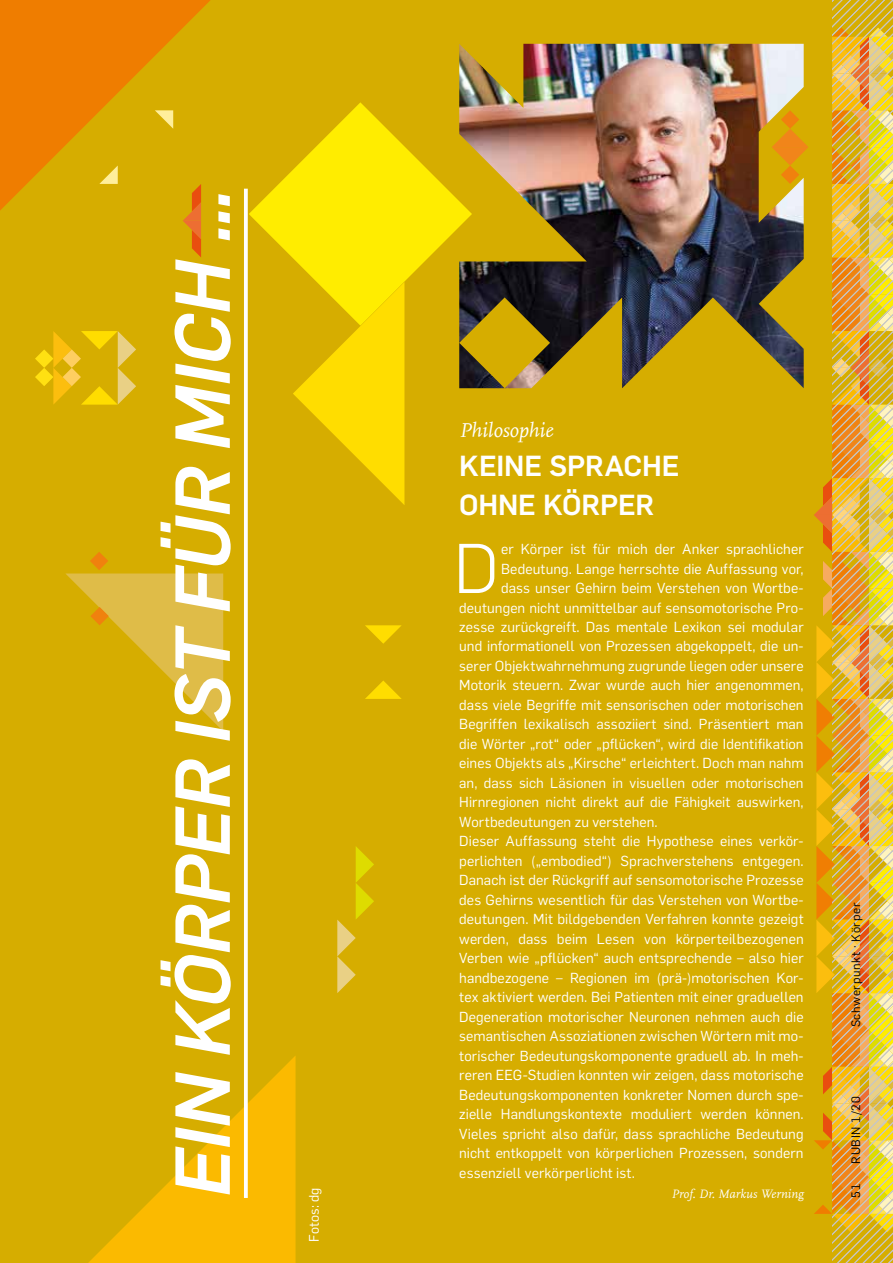
<style>
.page{position:relative;width:893px;height:1263px;background:#d6ad00}
.page>*{position:absolute;margin:0;border:0;box-sizing:border-box;transform-origin:0 0}
.t1{font:italic 700 76.35px "Rub Flama";letter-spacing:-.02em;color:#fff}
.t2{font:300 69px "Rub Flama";color:#fff}
.t3{font:700 28.5px/39px "Rub Flama";letter-spacing:-.01em;color:#fff}
.t4{font:italic 21px "RUB Scala MZ";letter-spacing:-.005em;color:#fff}
.t5{font:14.25px "Rub Flama";letter-spacing:.005em;color:#fff}
.t6{font:13.5px "Rub Flama";letter-spacing:.01em;color:#fff}
.t7{font:italic 12.75px "RUB Scala MZ";color:#fff}
.t8{font:12px "Rub Flama";letter-spacing:.055em;color:#000}
</style>
<div class="page">
<img style="left:459px;top:44px;width:345px;height:344px">
<svg style="left:293px;top:326px;width:111px;height:179px"></svg>
<svg style="left:249px;top:102px;width:223px;height:224px"></svg>
<svg style="left:88px;top:1056px;width:208px;height:207px"></svg>
<svg style="left:244px;top:189px;width:4px;height:1009px;background:#fcfaf1"></svg>
<svg style="left:772px;top:110px;width:36px;height:74px"></svg>
<svg style="left:0;top:0;width:211px;height:257px"></svg>
<svg style="left:35px;top:331px;width:101px;height:74px"></svg>
<svg style="left:65px;top:552px;width:158px;height:179px"></svg>
<svg style="left:365px;top:625px;width:37px;height:19px"></svg>
<svg style="left:365px;top:681px;width:37px;height:18px"></svg>
<svg style="left:337px;top:846px;width:37px;height:147px"></svg>
<svg style="left:814px;top:0;width:79px;height:1263px"></svg>
<h1 class="t1" style="left:148px;top:1198px;width:1011px;rotate:-90deg">EIN KÖRPER IST FÜR MICH …</h1>
<h3 class="t4" style="left:459px;top:417px;width:96px">Philosophie</h3>
<h3 class="t3" style="left:459px;top:444px;width:222px">KEINE SPRACHE<br>OHNE KÖRPER</h3>
<h2 class="t2" style="left:454px;top:522px;width:47px">D</h2>
<p class="t5" style="left:501px;top:539px;width:304px">er Körper ist für mich der Anker sprachlicher</p>
<p class="t5" style="left:501px;top:559px;width:304px">Bedeutung. Lange herrschte die Auffassung vor,</p>
<p class="t5" style="left:501px;top:578px;width:304px">dass unser Gehirn beim Verstehen von Wortbe-</p>
<p class="t5" style="left:459px;top:598px;width:346px">deutungen nicht unmittelbar auf sensomotorische Pro-</p>
<p class="t5" style="left:459px;top:617px;width:346px">zesse zurückgreift. Das mentale Lexikon sei modular</p>
<p class="t5" style="left:459px;top:637px;width:346px">und informationell von Prozessen abgekoppelt, die un-</p>
<p class="t5" style="left:459px;top:656px;width:346px">serer Objektwahrnehmung zugrunde liegen oder unsere</p>
<p class="t5" style="left:459px;top:676px;width:346px">Motorik steuern. Zwar wurde auch hier angenommen,</p>
<p class="t5" style="left:459px;top:695px;width:346px">dass viele Begriffe mit sensorischen oder motorischen</p>
<p class="t5" style="left:459px;top:715px;width:346px">Begriffen lexikalisch assoziiert sind. Präsentiert man</p>
<p class="t5" style="left:459px;top:734px;width:346px">die Wörter „rot“ oder „pflücken“, wird die Identifikation</p>
<p class="t5" style="left:459px;top:754px;width:346px">eines Objekts als „Kirsche“ erleichtert. Doch man nahm</p>
<p class="t5" style="left:459px;top:773px;width:346px">an, dass sich Läsionen in visuellen oder motorischen</p>
<p class="t5" style="left:459px;top:793px;width:346px">Hirnregionen nicht direkt auf die Fähigkeit auswirken,</p>
<p class="t5" style="left:459px;top:812px;width:200px">Wortbedeutungen zu verstehen.</p>
<p class="t5" style="left:459px;top:831px;width:346px">Dieser Auffassung steht die Hypothese eines verkör-</p>
<p class="t5" style="left:459px;top:851px;width:346px">perlichten („embodied“) Sprachverstehens entgegen.</p>
<p class="t5" style="left:459px;top:870px;width:346px">Danach ist der Rückgriff auf sensomotorische Prozesse</p>
<p class="t5" style="left:459px;top:890px;width:346px">des Gehirns wesentlich für das Verstehen von Wortbe-</p>
<p class="t5" style="left:459px;top:909px;width:346px">deutungen. Mit bildgebenden Verfahren konnte gezeigt</p>
<p class="t5" style="left:459px;top:929px;width:346px">werden, dass beim Lesen von körperteilbezogenen</p>
<p class="t5" style="left:459px;top:948px;width:346px">Verben wie „pflücken“ auch entsprechende – also hier</p>
<p class="t5" style="left:459px;top:968px;width:346px">handbezogene – Regionen im (prä-)motorischen Kor-</p>
<p class="t5" style="left:459px;top:987px;width:346px">tex aktiviert werden. Bei Patienten mit einer graduellen</p>
<p class="t5" style="left:459px;top:1007px;width:346px">Degeneration motorischer Neuronen nehmen auch die</p>
<p class="t5" style="left:459px;top:1026px;width:346px">semantischen Assoziationen zwischen Wörtern mit mo-</p>
<p class="t5" style="left:459px;top:1046px;width:346px">torischer Bedeutungskomponente graduell ab. In meh-</p>
<p class="t5" style="left:459px;top:1065px;width:346px">reren EEG-Studien konnten wir zeigen, dass motorische</p>
<p class="t5" style="left:459px;top:1085px;width:346px">Bedeutungskomponenten konkreter Nomen durch spe-</p>
<p class="t5" style="left:459px;top:1104px;width:346px">zielle Handlungskontexte moduliert werden können.</p>
<p class="t5" style="left:459px;top:1124px;width:346px">Vieles spricht also dafür, dass sprachliche Bedeutung</p>
<p class="t5" style="left:459px;top:1143px;width:346px">nicht entkoppelt von körperlichen Prozessen, sondern</p>
<p class="t5" style="left:459px;top:1163px;width:177px">essenziell verkörperlicht ist.</p>
<p class="t8" style="left:848px;top:1027px;width:126px;rotate:-90deg">Schwerpunkt · Körper</p>
<p class="t8" style="left:848px;top:1163px;width:69px;rotate:-90deg">RUBIN 1/20</p>
<p class="t6" style="left:305px;top:1242px;width:56px;rotate:-90deg">Fotos: dg</p>
<p class="t8" style="left:848px;top:1197px;width:15px;rotate:-90deg">51</p>
<p class="t7" style="left:671px;top:1185px;width:134px">Prof. Dr. Markus Werning</p>
</div>
